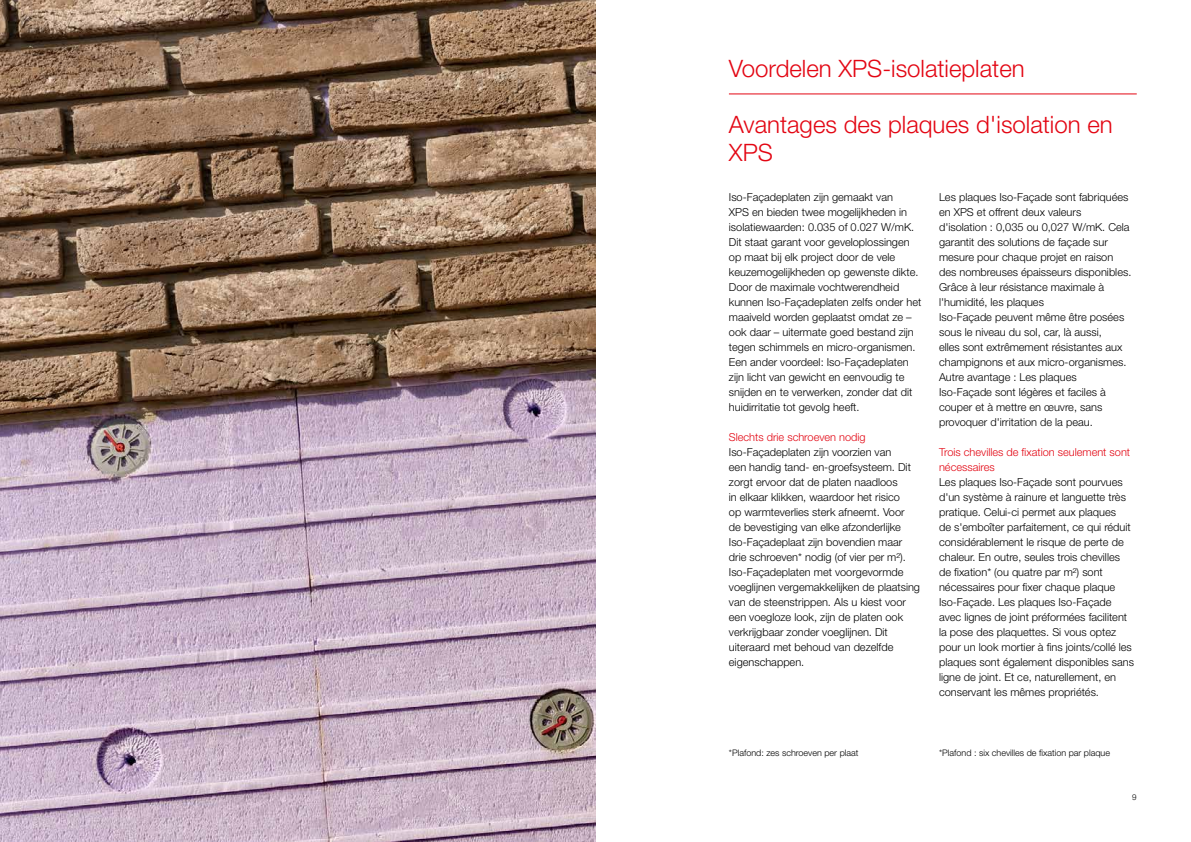
<style>
.page{position:relative;width:1191px;height:842px;background:#fff}
.page>*{position:absolute;margin:0;border:0;box-sizing:border-box;transform-origin:0 0}
.t1{font:300 24px/28px "Helvetica Neue LT Pro";color:#e30613}
.t2{font:300 11px/15px "Helvetica Neue LT Pro";color:#000}
.t3{font:300 11px/15px "Helvetica Neue LT Pro";color:#e30613}
.t4{font:300 9px "Helvetica Neue LT Pro";color:#000}
.t5{font:300 8px "Helvetica Neue LT Pro";color:#000}
</style>
<div class="page">
<hr style="left:729px;top:94px;width:407px;height:1px;background:#e30613">
<img style="left:0;top:0;width:595px;height:842px">
<h1 class="t1" style="left:729px;top:54px;width:297px">Voordelen XPS-isolatieplaten</h1>
<h1 class="t1" style="left:729px;top:110px;width:385px">Avantages des plaques d'isolation en<br>XPS</h1>
<p class="t2" style="left:729px;top:189px;width:194px">Iso-Façadeplaten zijn gemaakt van<br>XPS en bieden twee mogelijkheden in isolatiewaarden: 0.035 of 0.027 W/mK.<br>Dit staat garant voor geveloplossingen op maat bij elk project door de vele keuzemogelijkheden op gewenste dikte.<br>Door de maximale vochtwerendheid kunnen Iso-Façadeplaten zelfs onder het maaiveld worden geplaatst omdat ze – ook daar – uitermate goed bestand zijn tegen schimmels en micro-organismen.<br>Een ander voordeel: Iso-Façadeplaten zijn licht van gewicht en eenvoudig te snijden en te verwerken, zonder dat dit huidirritatie tot gevolg heeft.</p>
<p class="t3" style="left:729px;top:429px;width:138px">Slechts drie schroeven nodig</p>
<p class="t2" style="left:729px;top:444px;width:193px">Iso-Façadeplaten zijn voorzien van<br>een handig tand- en-groefsysteem. Dit zorgt ervoor dat de platen naadloos<br>in elkaar klikken, waardoor het risico<br>op warmteverlies sterk afneemt. Voor<br>de bevestiging van elke afzonderlijke Iso-Façadeplaat zijn bovendien maar drie schroeven* nodig (of vier per m²).<br>Iso-Façadeplaten met voorgevormde voeglijnen vergemakkelijken de plaatsing van de steenstrippen. Als u kiest voor een voegloze look, zijn de platen ook verkrijgbaar zonder voeglijnen. Dit uiteraard met behoud van dezelfde eigenschappen.</p>
<p class="t2" style="left:939px;top:189px;width:194px">Les plaques Iso-Façade sont fabriquées en XPS et offrent deux valeurs d'isolation : 0,035 ou 0,027 W/mK. Cela garantit des solutions de façade sur mesure pour chaque projet en raison des nombreuses épaisseurs disponibles.<br>Grâce à leur résistance maximale à l'humidité, les plaques<br>Iso-Façade peuvent même être posées sous le niveau du sol, car, là aussi,<br>elles sont extrêmement résistantes aux champignons et aux micro-organismes.<br>Autre avantage : Les plaques Iso-Façade sont légères et faciles à couper et à mettre en œuvre, sans provoquer d'irritation de la peau.</p>
<p class="t3" style="left:939px;top:444px;width:193px">Trois chevilles de fixation seulement sont nécessaires</p>
<p class="t2" style="left:939px;top:474px;width:196px">Les plaques Iso-Façade sont pourvues d'un système à rainure et languette très pratique. Celui-ci permet aux plaques<br>de s'emboîter parfaitement, ce qui réduit considérablement le risque de perte de chaleur. En outre, seules trois chevilles de fixation* (ou quatre par m²) sont nécessaires pour fixer chaque plaque Iso-Façade. Les plaques Iso-Façade avec lignes de joint préformées facilitent la pose des plaquettes. Si vous optez pour un look mortier à fins joints/collé les plaques sont également disponibles sans ligne de joint. Et ce, naturellement, en conservant les mêmes propriétés.</p>
<p class="t4" style="left:729px;top:747px;width:131px">*Plafond: zes schroeven per plaat</p>
<p class="t4" style="left:939px;top:747px;width:173px">*Plafond : six chevilles de fixation par plaque</p>
<p class="t5" style="left:1132px;top:792px;width:6px">9</p>
</div>
